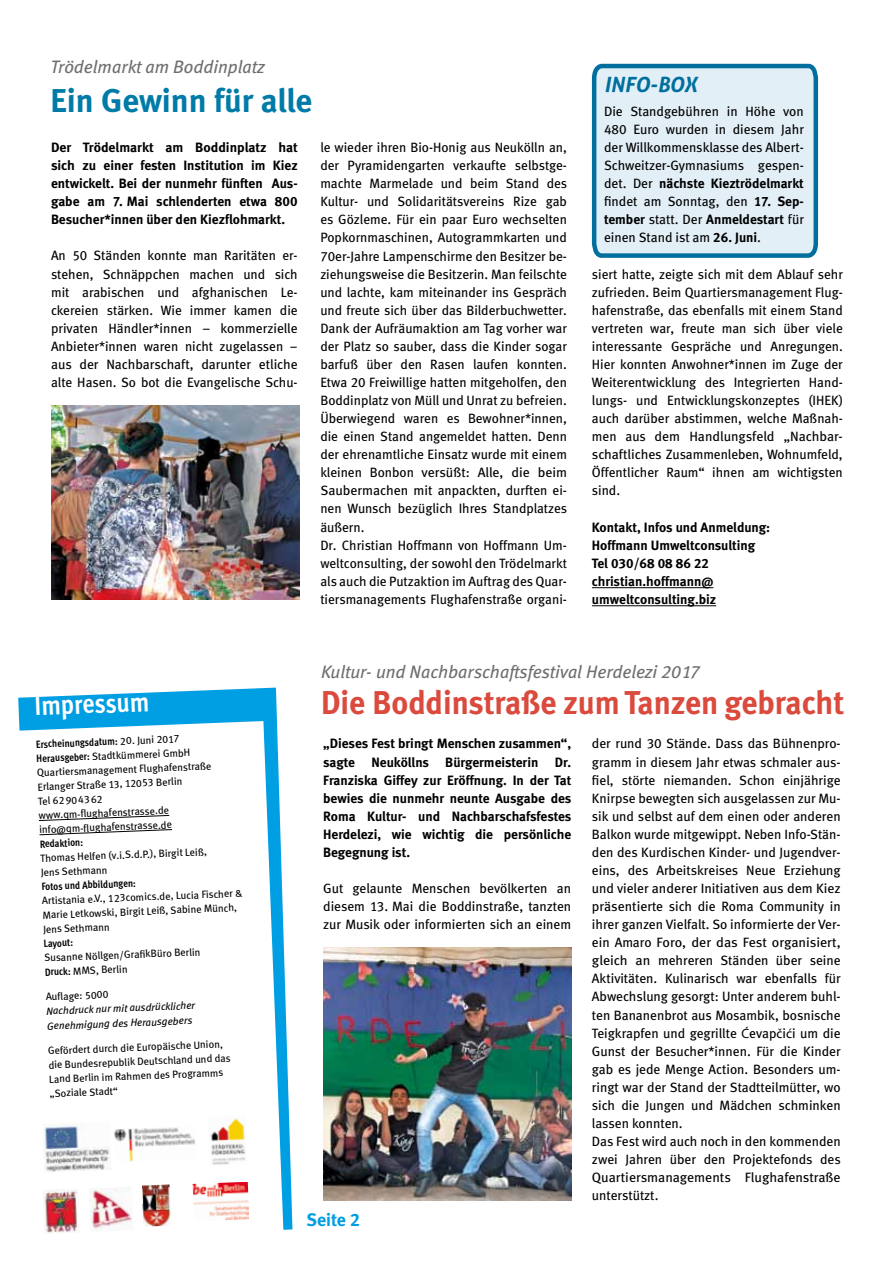
<style>
.page{position:relative;width:893px;height:1263px;background:#fff}
.page>*{position:absolute;margin:0;border:0;box-sizing:border-box;transform-origin:0 0}
.t1{font:33px "Meta Bold LF";color:#da4a3d;scale:.96 1}
.t2{font:33px "Meta Bold LF";color:#007ba8}
.t3{font:700 27px "Meta Cond";color:#fff}
.t4{font:italic 700 21px "Aller";color:#006f9d}
.t5{font:italic 18px "Meta Book LF";color:#6f6f6e}
.t6{font:18px "Meta Bold LF";color:#009ee3}
.t7{font:13.5px/18px "Meta Book LF";color:#000;text-align:justify}
.t8{font:13.5px/18.1px "Meta Bold LF";color:#000;text-align:justify}
.t9{font:10.5px/14.4px "Meta Book LF";color:#000}
.t10{font:700 10.5px "Meta Cond";color:#000}
.t11{font:italic 10.5px/15px "Meta";color:#000}
.s1{font-family:"Meta Book LF"}
.s2{font-family:"Meta Bold LF"}
.s3{font-family:"Meta Book LF";font-weight:400}
.s4{font-family:"Meta Cond";font-weight:700}
.s5{font-family:"Myriad Pro"}
</style>
<div class="page">
<svg style="left:18px;top:688px;width:274px;height:542px;fill:#009ee3"></svg>
<svg style="left:18px;top:721px;width:266px;height:509px"></svg>
<svg style="left:39px;top:815px;width:130px;height:6px"></svg>
<svg style="left:39px;top:829px;width:133px;height:6px"></svg>
<hr style="left:592px;top:587px;width:121px;height:1px;background:#000">
<hr style="left:592px;top:605px;width:124px;height:1px;background:#000">
<img style="left:323px;top:947px;width:248px;height:254px">
<img style="left:52px;top:406px;width:248px;height:194px">
<svg style="left:591px;top:63px;width:228px;height:195px;background:#d0e4ef"></svg>
<img style="left:42px;top:1121px;width:69px;height:51px">
<img style="left:42px;top:1188px;width:38px;height:45px">
<img style="left:89px;top:1187px;width:44px;height:45px">
<img style="left:114px;top:1126px;width:82px;height:36px">
<img style="left:208px;top:1115px;width:39px;height:51px">
<img style="left:142px;top:1184px;width:29px;height:42px">
<img style="left:193px;top:1182px;width:56px;height:39px">
<h3 class="t5" style="left:50px;top:56px;width:216px">Trödelmarkt am Boddinplatz</h3>
<h1 class="t2" style="left:50px;top:81px;width:263px">Ein Gewinn für alle</h1>
<p class="t8" style="left:51px;top:138px;width:248px">Der Trödelmarkt am Boddinplatz hat sich zu einer festen Institution im Kiez entwickelt. Bei der nunmehr fünften Aus&shy;gabe am 7. Mai schlenderten etwa 800<br>Besucher*innen über den Kiezflohmarkt.</p>
<p class="t7" style="left:51px;top:247px;width:248px">An 50 Ständen konnte man Raritäten er&shy;stehen, Schnäppchen machen und sich mit arabischen und afghanischen Le&shy;ckereien stärken. Wie immer kamen die privaten Händler*innen – kommerzielle Anbieter*innen waren nicht zugelassen – aus der Nachbarschaft, darunter etliche alte Hasen. So bot die Evangelische Schu-</p>
<p class="t7" style="left:320px;top:138px;width:248px;text-align:left">le wieder ihren Bio-Honig aus Neukölln an, der Pyramidengarten verkaufte selbstge&shy;machte Marmelade und beim Stand des Kultur- und Solidaritätsvereins Rize gab es Gözleme. Für ein paar Euro wechselten Popkornmaschinen, Autogrammkarten und 70er-Jahre Lampenschirme den Besitzer be&shy;ziehungsweise die Besitzerin. Man feilschte und lachte, kam miteinander ins Gespräch und freute sich über das Bilderbuchwetter.<br>Dank der Aufräumaktion am Tag vorher war der Platz so sauber, dass die Kinder sogar barfuß über den Rasen laufen konnten.<br>Etwa 20 Freiwillige hatten mitgeholfen, den Boddinplatz von Müll und Unrat zu befreien.<br>Überwiegend waren es Bewohner*innen, die einen Stand angemeldet hatten. Denn der ehrenamtliche Einsatz wurde mit einem kleinen Bonbon versüßt: Alle, die beim Saubermachen mit anpackten, durften ei&shy;nen Wunsch bezüglich Ihres Standplatzes äußern.<br>Dr. Christian Hoffmann von Hoffmann Um&shy;weltconsulting, der sowohl den Trödelmarkt als auch die Putzaktion im Auftrag des Quar&shy;tiersmanagements Flughafenstraße organi-</p>
<h3 class="t4" style="left:604px;top:72px;width:94px">INFO-BOX</h3>
<p class="t7" style="left:604px;top:102px;width:201px">Die Standgebühren in Höhe von 480 Euro wurden in diesem Jahr der Willkommensklasse des Albert-Schweitzer-Gymnasiums gespen-</p>
<p class="t8" style="left:604px;top:174px;width:201px"><span class="s1">det. Der</span> nächste Kieztrödelmarkt</p>
<p class="t7" style="left:604px;top:192px;width:201px">findet am Sonntag, den <span class="s2">17. Sep-</span></p>
<p class="t8" style="left:604px;top:210px;width:201px">tember <span class="s1">statt. Der</span> Anmeldestart <span class="s1">für</span></p>
<p class="t7" style="left:604px;top:229px;width:158px">einen Stand ist am <span class="s2">26. Juni</span>.</p>
<p class="t7" style="left:592px;top:265px;width:252px">siert hatte, zeigte sich mit dem Ablauf sehr zufrieden. Beim Quartiersmanagement Flug&shy;hafenstraße, das ebenfalls mit einem Stand vertreten war, freute man sich über viele interessante Gespräche und Anregungen.<br>Hier konnten Anwohner*innen im Zuge der Weiterentwicklung des Integrierten Hand&shy;lungs- und Entwicklungskonzeptes (IHEK) auch darüber abstimmen, welche Maßnah&shy;men aus dem Handlungsfeld „Nachbar&shy;schaftliches Zusammenleben, Wohnumfeld, Öffentlicher Raum“ ihnen am wichtigsten sind.</p>
<p class="t8" style="left:592px;top:518px;width:180px;text-align:left">Kontakt, Infos und Anmeldung:<br>Hoffmann Umweltconsulting<br>Tel 030/68 08 86 22 christian.hoffmann@ umweltconsulting.biz</p>
<h2 class="t3" style="left:34px;top:690px;width:117px;rotate:-2deg">Impressum</h2>
<p class="t10" style="left:36px;top:738px;width:145px;rotate:-2deg">Erscheinungsdatum: <span class="s3">20. Juni 2017</span></p>
<p class="t9" style="left:36px;top:751px;width:176px;rotate:-2deg"><span class="s4">Herausgeber:</span> Stadtkümmerei GmbH<br>Quartiersmanagement Flughafenstraße<br>Erlanger Straße 13, 12053 Berlin<br>Tel 62 90 43 62<br>www.qm-fl ughafenstrasse.de info@qm-fl ughafenstrasse.de</p>
<p class="t10" style="left:40px;top:838px;width:45px;rotate:-2deg">Redaktion:</p>
<p class="t9" style="left:40px;top:850px;width:168px;rotate:-2deg">Thomas Helfen (v.i.S.d.P.), Birgit Leiß,<br>Jens Sethmann</p>
<p class="t10" style="left:41px;top:880px;width:96px;rotate:-2deg">Fotos und Abbildungen:</p>
<p class="t9" style="left:42px;top:893px;width:202px;rotate:-2deg">Artistania e.V., 123comics.de, Lucia Fischer &amp;<br>Marie Letkowski, Birgit Leiß, Sabine Münch,<br>Jens Sethmann</p>
<p class="t10" style="left:44px;top:937px;width:31px;rotate:-2deg">Layout:</p>
<p class="t9" style="left:44px;top:950px;width:158px;rotate:-2deg">Susanne Nöllgen/Grafi kBüro Berlin<br><span class="s4">Druck:</span> MMS, Berlin</p>
<p class="t9" style="left:46px;top:989px;width:64px;rotate:-2deg">Aufl age: 5000</p>
<p class="t11" style="left:46px;top:1003px;width:150px;rotate:-2deg">Nachdruck nur mit ausdrücklicher<br>Genehmigung des Herausgebers</p>
<p class="t9" style="left:48px;top:1043px;width:184px;rotate:-2deg">Gefördert durch die Europäische Union, die Bundesrepublik Deutschland und das Land Berlin im Rahmen des Programms „Soziale Stadt“</p>
<h3 class="t5" style="left:321px;top:661px;width:380px">Kultur- und Nachbarschaftsfestival Herdelezi 2017</h3>
<h1 class="t1" style="left:321px;top:682px;width:546px">Die Boddinstraße zum Tanzen gebracht</h1>
<p class="t7" style="left:592px;top:734px;width:250px;text-align:left">der rund 30 Stände. Dass das Bühnenpro&shy;gramm in diesem Jahr etwas schmaler aus&shy;fiel, störte niemanden. Schon einjährige Knirpse bewegten sich ausgelassen zur Mu&shy;sik und selbst auf dem einen oder anderen Balkon wurde mitgewippt. Neben Info-Stän&shy;den des Kurdischen Kinder- und Jugendver&shy;eins, des Arbeitskreises Neue Erziehung und vieler anderer Initiativen aus dem Kiez präsentierte sich die Roma Community in ihrer ganzen Vielfalt. So informierte der Ver&shy;ein Amaro Foro, der das Fest organisiert, gleich an mehreren Ständen über seine Aktivitäten. Kulinarisch war ebenfalls für Abwechslung gesorgt: Unter anderem buhl&shy;ten Bananenbrot aus Mosambik, bosnische Teigkrapfen und gegrillte <span class="s5">Ć</span>evap<span class="s5">č</span>i<span class="s5">ć</span>i um die Gunst der Besucher*innen. Für die Kinder gab es jede Menge Action. Besonders um&shy;ringt war der Stand der Stadtteilmütter, wo sich die Jungen und Mädchen schminken lassen konnten.<br>Das Fest wird auch noch in den kommenden zwei Jahren über den Projektefonds des Quartiersmanagements Flughafenstraße unterstützt.</p>
<p class="t8" style="left:323px;top:734px;width:250px">„Dieses Fest bringt Menschen zusammen“, sagte Neuköllns Bürgermeisterin Dr.<br>Franziska Giffey zur Eröffnung. In der Tat bewies die nunmehr neunte Ausgabe des Roma Kultur- und Nachbarschafsfestes Herdelezi, wie wichtig die persönliche Begegnung ist.</p>
<p class="t7" style="left:323px;top:879px;width:250px">Gut gelaunte Menschen bevölkerten an diesem 13. Mai die Boddinstraße, tanzten zur Musik oder informierten sich an einem</p>
<h3 class="t6" style="left:307px;top:1208px;width:55px">Seite 2</h3>
</div>
